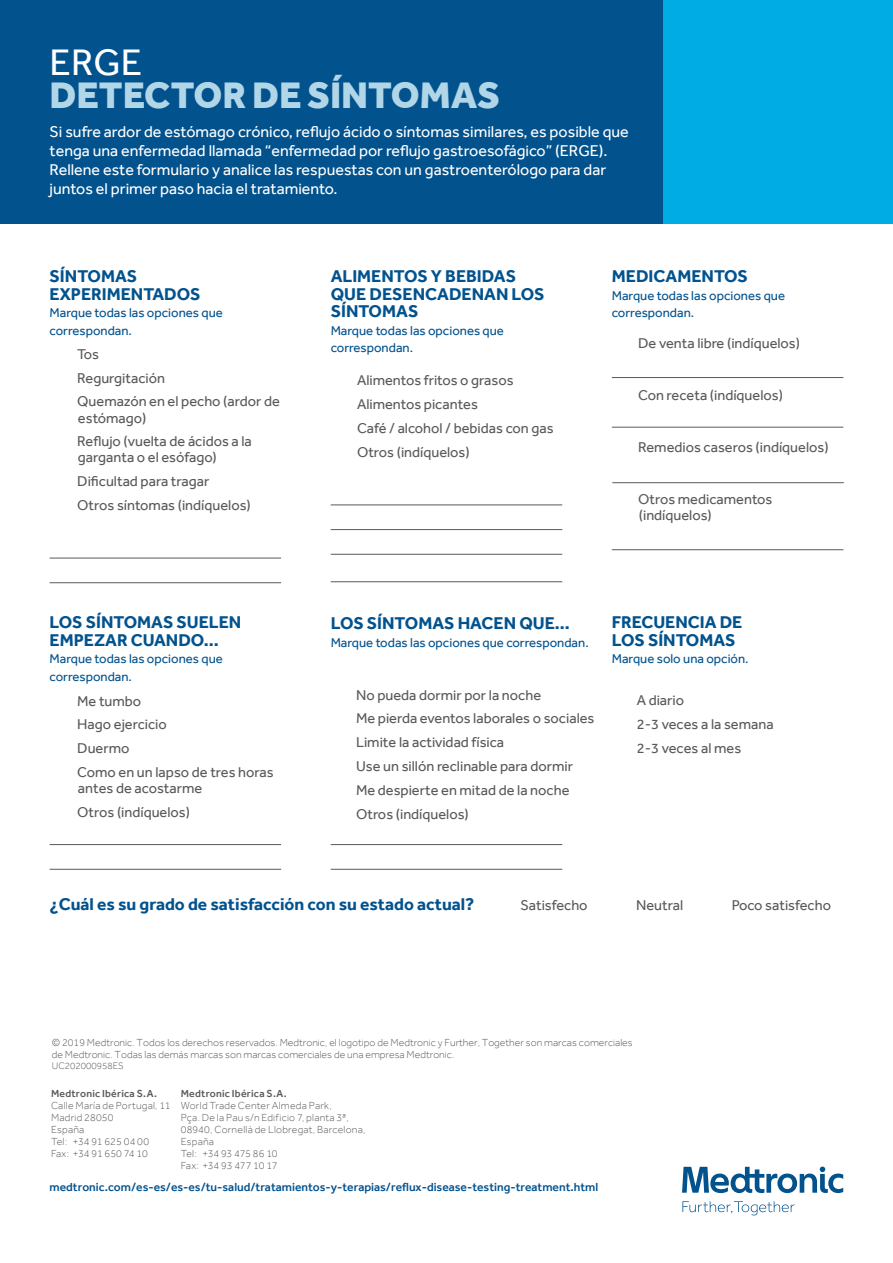
<style>
.page{position:relative;width:893px;height:1263px;background:#fff}
.page>*{position:absolute;margin:0;border:0;box-sizing:border-box;transform-origin:0 0}
.t1{font:800 37.95px "Effra";color:#b1d6e7}
.t2{font:37.95px "Effra";color:#fff}
.t3{font:700 17.55px/17.5px "Effra";color:#02528e}
.t4{font:16.05px/18.9px "Effra";color:#fff}
.t5{font:14.55px/24px "Effra";color:#58595b}
.t6{font:13.2px/17.5px "Effra";color:#02528e}
.t7{font:500 12px "Effra";color:#02528e}
.t8{font:300 10.5px/12px "Effra";letter-spacing:.02em;color:#58595b}
.t9{font:300 10.5px/11.9px "Effra";color:#58595b}
.t10{font:500 10.5px "Effra";letter-spacing:.02em;color:#58595b}
.t11{font:300 9.75px "Effra";color:#58595b}
</style>
<div class="page">
<div style="left:0;top:0;width:663px;height:223px;background:#02528e"></div>
<div style="left:663px;top:0;width:230px;height:223px;background:#00ace4"></div>
<hr style="left:50px;top:869px;width:231px;height:1px;background:#58595b">
<hr style="left:50px;top:844px;width:231px;height:1px;background:#58595b">
<hr style="left:331px;top:869px;width:231px;height:1px;background:#58595b">
<hr style="left:331px;top:844px;width:231px;height:1px;background:#58595b">
<hr style="left:50px;top:582px;width:231px;height:1px;background:#58595b">
<hr style="left:50px;top:558px;width:231px;height:1px;background:#58595b">
<hr style="left:612px;top:549px;width:231px;height:1px;background:#58595b">
<hr style="left:612px;top:482px;width:232px;height:1px;background:#58595b">
<hr style="left:612px;top:427px;width:231px;height:1px;background:#58595b">
<hr style="left:612px;top:377px;width:231px;height:1px;background:#58595b">
<hr style="left:331px;top:554px;width:231px;height:1px;background:#58595b">
<hr style="left:331px;top:529px;width:231px;height:1px;background:#58595b">
<hr style="left:331px;top:581px;width:231px;height:1px;background:#58595b">
<hr style="left:331px;top:504px;width:231px;height:1px;background:#58595b">
<svg style="left:682px;top:1166px;width:161px;height:49px"></svg>
<h1 class="t2" style="left:50px;top:40px;width:94px">ERGE</h1>
<h1 class="t1" style="left:50px;top:72px;width:452px">DETECTOR DE SÍNTOMAS</h1>
<p class="t4" style="left:50px;top:122px;width:581px">Si sufre ardor de estómago crónico, reflujo ácido o síntomas similares, es posible que tenga una enfermedad llamada “enfermedad por reflujo gastroesofágico” (ERGE).<br>Rellene este formulario y analice las respuestas con un gastroenterólogo para dar juntos el primer paso hacia el tratamiento.</p>
<p class="t3" style="left:50px;top:267px;width:152px">SÍNTOMAS<br>EXPERIMENTADOS</p>
<p class="t6" style="left:50px;top:304px;width:175px">Marque todas las opciones que correspondan.</p>
<p class="t5" style="left:77px;top:342px;width:204px">Tos<br>Regurgitación<br>Quemazón en el pecho (ardor de</p>
<p class="t5" style="left:77px;top:405px;width:176px">estómago)<br>Reflujo (vuelta de ácidos a la</p>
<p class="t5" style="left:77px;top:445px;width:175px">garganta o el esófago)<br>Dificultad para tragar<br>Otros síntomas (indíquelos)</p>
<p class="t3" style="left:50px;top:613px;width:193px">LOS SÍNTOMAS SUELEN<br>EMPEZAR CUANDO...</p>
<p class="t6" style="left:50px;top:650px;width:175px">Marque todas las opciones que correspondan.</p>
<p class="t5" style="left:77px;top:688px;width:198px">Me tumbo<br>Hago ejercicio<br>Duermo<br>Como en un lapso de tres horas</p>
<p class="t5" style="left:77px;top:776px;width:127px">antes de acostarme<br>Otros (indíquelos)</p>
<p class="t3" style="left:331px;top:267px;width:215px">ALIMENTOS Y BEBIDAS<br>QUE DESENCADENAN LOS<br>SÍNTOMAS</p>
<p class="t6" style="left:331px;top:322px;width:175px">Marque todas las opciones que correspondan.</p>
<p class="t5" style="left:357px;top:368px;width:198px">Alimentos fritos o grasos<br>Alimentos picantes<br>Café / alcohol / bebidas con gas<br>Otros (indíquelos)</p>
<p class="t3" style="left:612px;top:267px;width:138px">MEDICAMENTOS</p>
<p class="t6" style="left:612px;top:286px;width:175px">Marque todas las opciones que correspondan.</p>
<p class="t5" style="left:638px;top:330px;width:163px">De venta libre (indíquelos)</p>
<p class="t5" style="left:638px;top:383px;width:146px">Con receta (indíquelos)</p>
<p class="t5" style="left:638px;top:435px;width:192px">Remedios caseros (indíquelos)</p>
<p class="t5" style="left:638px;top:491px;width:136px;line-height:16px">Otros medicamentos (indíquelos)</p>
<p class="t3" style="left:331px;top:614px;width:241px">LOS SÍNTOMAS HACEN QUE...</p>
<p class="t6" style="left:331px;top:633px;width:259px">Marque todas las opciones que correspondan.</p>
<p class="t5" style="left:356px;top:682px;width:240px">No pueda dormir por la noche<br>Me pierda eventos laborales o sociales<br>Limite la actividad física<br>Use un sillón reclinable para dormir<br>Me despierte en mitad de la noche<br>Otros (indíquelos)</p>
<p class="t3" style="left:612px;top:613px;width:132px">FRECUENCIA DE<br>LOS SÍNTOMAS</p>
<p class="t6" style="left:612px;top:650px;width:138px">Marque solo una opción.</p>
<p class="t5" style="left:637px;top:688px;width:138px">A diario<br>2-3 veces a la semana<br>2-3 veces al mes</p>
<p class="t3" style="left:50px;top:895px;width:426px">¿Cuál es su grado de satisfacción con su estado actual?</p>
<p class="t5" style="left:520px;top:893px;width:69px">Satisfecho</p>
<p class="t5" style="left:636px;top:893px;width:48px">Neutral</p>
<p class="t5" style="left:732px;top:893px;width:101px">Poco satisfecho</p>
<p class="t9" style="left:52px;top:1036px;width:582px">© 2019 Medtronic. Todos los derechos reservados. Medtronic, el logotipo de Medtronic y Further, Together son marcas comerciales de Medtronic. Todas las demás marcas son marcas comerciales de una empresa Medtronic.</p>
<p class="t11" style="left:52px;top:1060px;width:73px">UC202000958ES</p>
<p class="t10" style="left:51px;top:1087px;width:108px">Medtronic Ibérica S.A.</p>
<p class="t8" style="left:51px;top:1099px;width:121px">Calle María de Portugal, 11<br>Madrid 28050<br>España<br>Tel: +34 91 625 04 00<br>Fax: +34 91 650 74 10</p>
<p class="t10" style="left:181px;top:1087px;width:108px">Medtronic Ibérica S.A.</p>
<p class="t8" style="left:181px;top:1099px;width:186px">World Trade Center Almeda Park,<br>Pça. De la Pau s/n Edificio 7, planta 3ª,<br>08940, Cornellà de Llobregat, Barcelona,<br>España<br>Tel: +34 93 475 86 10<br>Fax: +34 93 477 10 17</p>
<p class="t7" style="left:50px;top:1180px;width:550px">medtronic.com/es-es/es-es/tu-salud/tratamientos-y-terapias/reflux-disease-testing-treatment.html</p>
</div>
